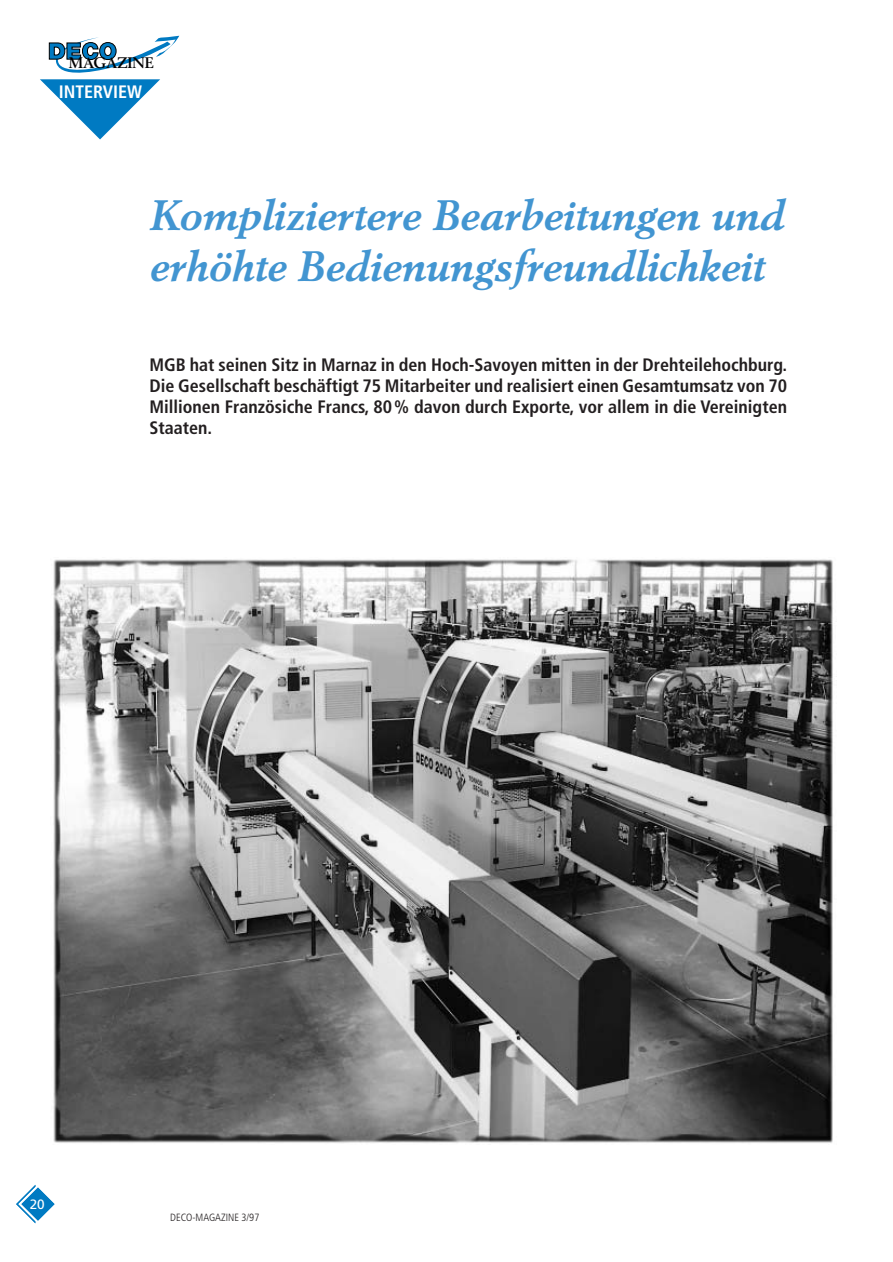
<style>
.page{position:relative;width:893px;height:1262px;background:#fff}
.page>*{position:absolute;margin:0;border:0;box-sizing:border-box;transform-origin:0 0}
.t1{font:italic 700 42px/50.4px "Berling";color:#4295d1}
.t2{font:700 condensed 18px/21px "Frutiger";color:#231f20;text-align:justify}
.t3{font:700 condensed 18px "Frutiger";color:#fff}
.t4{font:700 15.15px "Berling";color:#000}
.t5{font:13.5px "Frutiger";color:#fff}
.t6{font:300 condensed 10.5px "Frutiger";color:#231f20}
</style>
<div class="page">
<svg style="left:40px;top:36px;width:139px;height:103px"></svg>
<svg style="left:16px;top:1185px;width:38px;height:38px"></svg>
<img style="left:53px;top:559px;width:780px;height:584px">
<p class="t4" style="left:69px;top:57px;width:87px">MAGAZINE</p>
<p class="t3" style="left:59px;top:84px;width:85px">INTERVIEW</p>
<h1 class="t1" style="left:149px;top:193px;width:636px">Kompliziertere Bearbeitungen und erhöhte Bedienungsfreundlichkeit</h1>
<p class="t2" style="left:149px;top:356px;width:639px">MGB hat seinen Sitz in Marnaz in den Hoch-Savoyen mitten in der Drehteilehochburg.<br>Die Gesellschaft beschäftigt 75 Mitarbeiter und realisiert einen Gesamtumsatz von 70<br>Millionen Französiche Francs, 80% davon durch Exporte, vor allem in die Vereinigten Staaten.</p>
<p class="t5" style="left:30px;top:1198px;width:17px">20</p>
<p class="t6" style="left:170px;top:1212px;width:91px">DECO-MAGAZINE 3/97</p>
</div>
